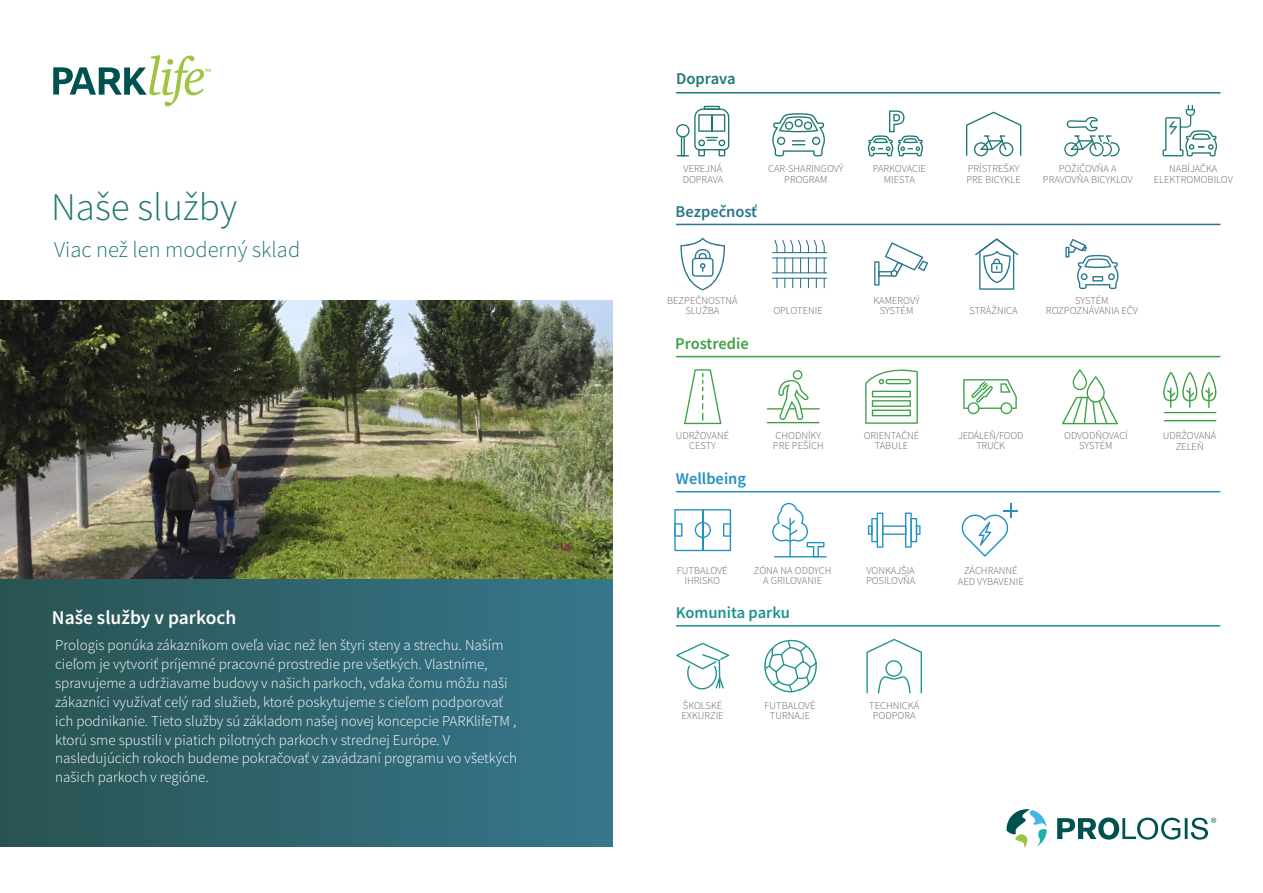
<style>
.page{position:relative;width:1263px;height:893px;background:#fff}
.page>*{position:absolute;margin:0;border:0;box-sizing:border-box;transform-origin:0 0}
.t1{font:300 39px "Source Sans Pro";color:#1e7872}
.t2{font:300 22.5px "Source Sans Pro";color:#1e7872}
.t3{font:600 19.5px "Source Sans Pro";color:#fefefe}
.t4{font:600 16.5px "Source Sans Pro";color:#1c948d}
.t5{font:600 16.5px "Source Sans Pro";color:#27758e}
.t6{font:600 16.5px "Source Sans Pro";color:#3da146}
.t7{font:600 16.5px "Source Sans Pro";color:#2092c1}
.t8{font:600 16.5px "Source Sans Pro";color:#1e7872}
.t9{font:300 15px/18.9px "Source Sans Pro";color:#fefefe}
.t10{font:300 10.5px/10.5px "Source Sans Pro";color:#686664;text-align:center}
.t11{font:300 10.5px/10.5px "Source Sans Pro";letter-spacing:-.02em;color:#686664;text-align:center}
</style>
<div class="page">
<hr style="left:704px;top:106px;width:16px;height:4px;background:#1e7872">
<svg style="left:676px;top:107px;width:53px;height:49px"></svg>
<svg style="left:772px;top:113px;width:53px;height:43px"></svg>
<svg style="left:868px;top:110px;width:55px;height:46px"></svg>
<svg style="left:966px;top:112px;width:55px;height:44px"></svg>
<svg style="left:1162px;top:105px;width:55px;height:51px"></svg>
<svg style="left:680px;top:238px;width:45px;height:52px"></svg>
<hr style="left:772px;top:257px;width:55px;height:2px;background:#27758e">
<hr style="left:772px;top:272px;width:55px;height:1px;background:#27758e">
<hr style="left:772px;top:278px;width:55px;height:1px;background:#27758e">
<hr style="left:772px;top:252px;width:55px;height:1px;background:#27758e">
<svg style="left:774px;top:240px;width:51px;height:48px"></svg>
<svg style="left:975px;top:238px;width:43px;height:52px"></svg>
<svg style="left:874px;top:242px;width:54px;height:44px"></svg>
<svg style="left:1065px;top:247px;width:4px;height:11px"></svg>
<svg style="left:1067px;top:239px;width:51px;height:50px"></svg>
<hr style="left:1164px;top:412px;width:52px;height:1px;background:#3da146">
<hr style="left:1164px;top:420px;width:52px;height:1px;background:#3da146">
<svg style="left:1163px;top:372px;width:53px;height:36px"></svg>
<svg style="left:684px;top:369px;width:37px;height:55px"></svg>
<svg style="left:963px;top:379px;width:54px;height:35px"></svg>
<hr style="left:767px;top:422px;width:52px;height:1px;background:#3da146">
<svg style="left:767px;top:370px;width:42px;height:50px"></svg>
<hr style="left:800px;top:408px;width:20px;height:2px;background:#3da146">
<svg style="left:865px;top:369px;width:53px;height:55px"></svg>
<svg style="left:1062px;top:369px;width:56px;height:55px"></svg>
<svg style="left:868px;top:513px;width:52px;height:35px"></svg>
<svg style="left:674px;top:509px;width:57px;height:42px"></svg>
<svg style="left:772px;top:503px;width:52px;height:53px"></svg>
<hr style="left:774px;top:556px;width:53px;height:1px;background:#2092c1">
<svg style="left:1064px;top:117px;width:56px;height:39px"></svg>
<svg style="left:764px;top:639px;width:53px;height:53px"></svg>
<svg style="left:676px;top:643px;width:53px;height:46px"></svg>
<svg style="left:866px;top:639px;width:56px;height:54px"></svg>
<svg style="left:962px;top:504px;width:56px;height:53px"></svg>
<div style="left:0;top:568px;width:612px;height:278px;background:linear-gradient(to right,#295351,#37778c)"></div>
<img style="left:0;top:301px;width:612px;height:277px">
<svg style="left:53px;top:55px;width:158px;height:51px"></svg>
<hr style="left:676px;top:92px;width:544px;height:2px;background:#1e7872">
<hr style="left:676px;top:224px;width:544px;height:1px;background:#27758e">
<hr style="left:676px;top:356px;width:544px;height:1px;background:#3da146">
<hr style="left:676px;top:491px;width:544px;height:1px;background:#2092c1">
<hr style="left:676px;top:625px;width:544px;height:2px;background:#1c948d">
<svg style="left:1006px;top:809px;width:41px;height:39px"></svg>
<svg style="left:1057px;top:817px;width:159px;height:23px"></svg>
<h1 class="t1" style="left:51px;top:190px;width:187px">Naše služby</h1>
<h2 class="t2" style="left:54px;top:240px;width:248px">Viac než len moderný sklad</h2>
<h3 class="t3" style="left:52px;top:609px;width:186px">Naše služby v parkoch</h3>
<p class="t9" style="left:55px;top:637px;width:463px">Prologis ponúka zákazníkom oveľa viac než len štyri steny a strechu. Naším cieľom je vytvoriť príjemné pracovné prostredie pre všetkých. Vlastníme, spravujeme a udržiavame budovy v našich parkoch, vďaka čomu môžu naši zákazníci využívať celý rad služieb, ktoré poskytujeme s cieľom podporovať ich podnikanie. Tieto služby sú základom našej novej koncepcie PARKlifeTM , ktorú sme spustili v piatich pilotných parkoch v strednej Európe. V nasledujúcich rokoch budeme pokračovať v zavádzaní programu vo všetkých našich parkoch v regióne.</p>
<p class="t8" style="left:676px;top:72px;width:61px">Doprava</p>
<p class="t10" style="left:683px;top:164px;width:42px;text-align:left">VEREJNÁ<br>DOPRAVA</p>
<p class="t10" style="left:768px;top:164px;width:77px">CAR-SHARINGOVÝ<br>PROGRAM</p>
<p class="t10" style="left:873px;top:164px;width:55px">PARKOVACIE<br>MIESTA</p>
<p class="t10" style="left:966px;top:164px;width:56px;text-align:left">PRÍSTREŠKY<br>PRE BICYKLE</p>
<p class="t10" style="left:1043px;top:164px;width:91px">POŽIČOVŇA A<br>PRAVOVŇA BICYKLOV</p>
<p class="t10" style="left:1154px;top:164px;width:80px">NABÍJAČKA<br>ELEKTROMOBILOV</p>
<p class="t5" style="left:675px;top:205px;width:83px">Bezpečnosť</p>
<p class="t10" style="left:667px;top:296px;width:72px">BEZPEČNOSTNÁ<br>SLUŽBA</p>
<p class="t6" style="left:675px;top:337px;width:75px">Prostredie</p>
<p class="t10" style="left:773px;top:306px;width:51px">OPLOTENIE</p>
<p class="t10" style="left:873px;top:296px;width:48px">KAMEROVÝ<br>SYSTÉM</p>
<p class="t10" style="left:969px;top:306px;width:50px">STRÁŽNICA</p>
<p class="t10" style="left:1046px;top:296px;width:93px">SYSTÉM<br>ROZPOZNÁVANIA EČV</p>
<p class="t10" style="left:676px;top:431px;width:55px">UDRŽOVANÉ<br>CESTY</p>
<p class="t10" style="left:773px;top:431px;width:52px;text-align:left">CHODNÍKY<br>PRE PEŠÍCH</p>
<p class="t10" style="left:864px;top:431px;width:57px">ORIENTAČNÉ<br>TABULE</p>
<p class="t11" style="left:958px;top:431px;width:67px">JEDÁLEŇ/FOOD<br>TRUCK</p>
<p class="t10" style="left:1064px;top:431px;width:65px">ODVODŇOVACÍ<br>SYSTÉM</p>
<p class="t10" style="left:1163px;top:431px;width:55px">UDRŽOVANÁ<br>ZELEŇ</p>
<p class="t7" style="left:676px;top:472px;width:72px">Wellbeing</p>
<p class="t10" style="left:677px;top:566px;width:52px">FUTBALOVÉ<br>IHRISKO</p>
<p class="t10" style="left:754px;top:566px;width:79px">ZÓNA NA ODDYCH<br>A GRILOVANIE</p>
<p class="t10" style="left:866px;top:566px;width:51px;text-align:left">VONKAJŠIA<br>POSILOVŇA</p>
<p class="t4" style="left:676px;top:606px;width:116px">Komunita parku</p>
<p class="t10" style="left:681px;top:701px;width:44px;text-align:left">ŠKOLSKÉ<br>EXKURZIE</p>
<p class="t10" style="left:765px;top:701px;width:52px">FUTBALOVÉ<br>TURNAJE</p>
<p class="t10" style="left:869px;top:701px;width:51px">TECHNICKÁ<br>PODPORA</p>
<p class="t10" style="left:958px;top:566px;width:67px">ZÁCHRANNÉ<br>AED VYBAVENIE</p>
</div>
